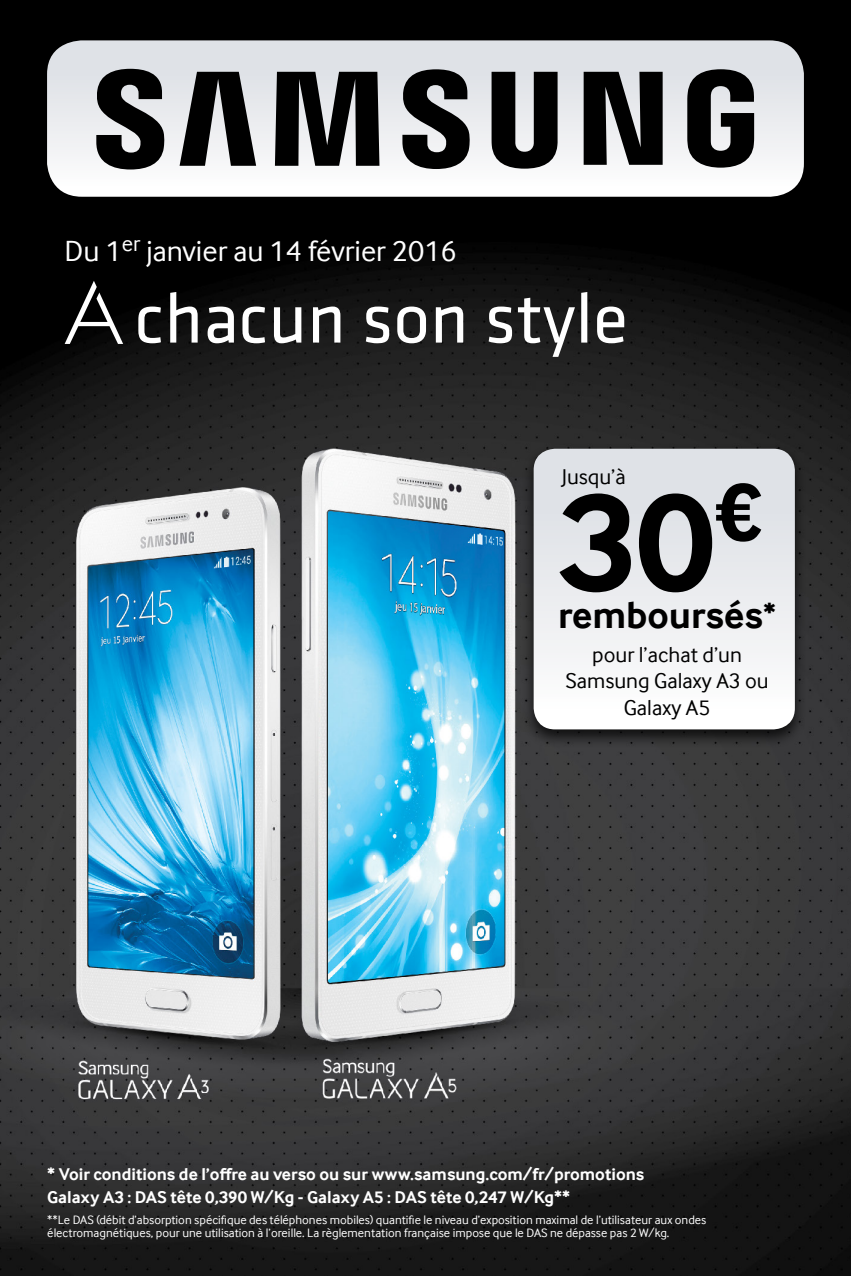
<style>
.page{position:relative;width:851px;height:1276px;background:#fff}
.page>*{position:absolute;margin:0;border:0;box-sizing:border-box;transform-origin:0 0}
.t1{font:700 145.75px "Samsung Inter Face";color:#000}
.t2{font:700 85.5px "Samsung Inter Face";color:#000}
.t3{font:72.5px "Klavika";color:#fff}
.t4{font:700 38.5px "Samsung Inter Face";color:#000}
.t5{font:30px "Samsung Inter Face";color:#fff}
.t6{font:22px/26.5px "Samsung Inter Face";color:#000;text-align:center}
.t7{font:700 17.5px "Samsung Inter Face";color:#fff}
.t8{font:12.5px/12.5px "Samsung Inter Face";color:#fff}
.s1{font-size:28.25px}
</style>
<div class="page">
<img style="left:0;top:0;width:850px;height:1276px">
<div style="left:522px;top:444px;width:284px;height:304px;background:#000;opacity:.75"></div>
<svg style="left:533px;top:449px;width:261px;height:280px"></svg>
<svg style="left:65px;top:281px;width:58px;height:63px"></svg>
<svg style="left:47px;top:40px;width:756px;height:157px"></svg>
<svg style="left:96px;top:69px;width:658px;height:100px;background:#6b6c6d"></svg>
<h3 class="t5" style="left:65px;top:234px;width:393px">Du 1<sup>er</sup> janvier au 14 février 2016</h3>
<h3 class="t3" style="left:135px;top:281px;width:494px">chacun son style</h3>
<h3 class="t6" style="left:561px;top:463px;width:65px">Jusqu’à</h3>
<h2 class="t2" style="left:714px;top:462px;width:48px">€</h2>
<h1 class="t1" style="left:557px;top:456px;width:159px">30</h1>
<h3 class="t4" style="left:558px;top:592px;width:219px">remboursés<span class="s1">*</span></h3>
<h3 class="t6" style="left:565px;top:641px;width:205px">pour l’achat d’un<br>Samsung Galaxy A3 ou<br>Galaxy A5</h3>
<h3 class="t7" style="left:47px;top:1164px;width:598px">* Voir conditions de l’offre au verso ou sur www.samsung.com/fr/promotions</h3>
<h3 class="t7" style="left:47px;top:1186px;width:524px">Galaxy A3 : DAS tête 0,390 W/Kg - Galaxy A5 : DAS tête 0,247 W/Kg**</h3>
<p class="t8" style="left:47px;top:1213px;width:660px">**Le DAS (débit d’absorption spécifique des téléphones mobiles) quantifie le niveau d’exposition maximal de l’utilisateur aux ondes électromagnétiques, pour une utilisation à l’oreille. La règlementation française impose que le DAS ne dépasse pas 2 W/kg.</p>
</div>
